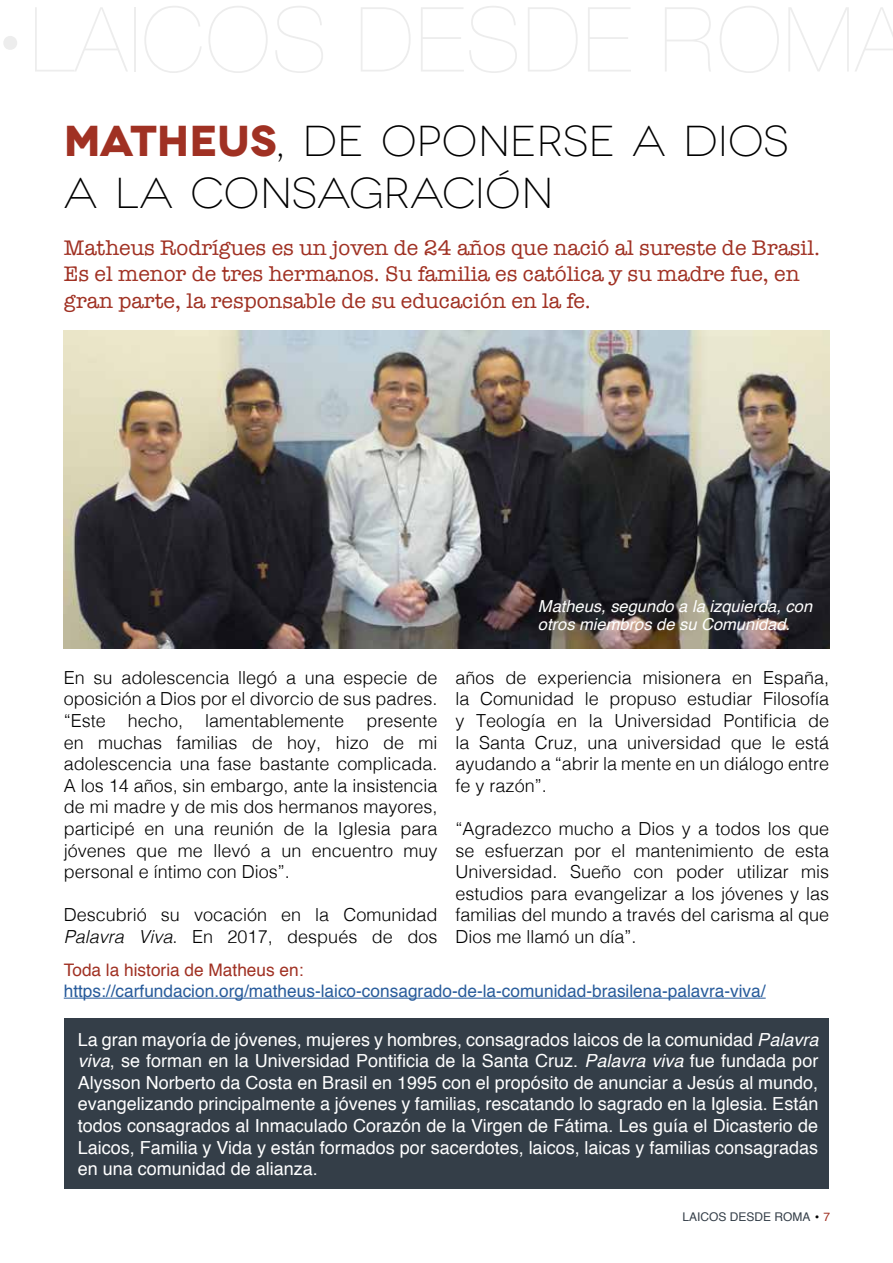
<style>
.page{position:relative;width:893px;height:1263px;background:#fff}
.page>*{position:absolute;margin:0;border:0;box-sizing:border-box;transform-origin:0 0}
.t1{font:300 43.2px/51.9px "Novecentowide";color:#000}
.t2{font:21.75px/26.1px "American Typewriter";color:#a03123}
.t3{font:300 18px/21.6px "Helvetica";color:#000;text-align:justify}
.t4{font:18px/21.6px "Helvetica";color:#fff;text-align:justify}
.t5{font:17.25px "Helvetica";color:#275b9b}
.t6{font:17.25px "Helvetica";color:#a03123}
.t7{font:italic 16.5px/18px "Helvetica";color:#fff}
.t8{font:12px "Helvetica";color:#343e48}
.s1{font-weight:700;color:#a03123}
.s2{font-style:italic}
.s3{font-family:"Gill Sans";font-weight:300;color:#000}
.s4{color:#a03123}
</style>
<div class="page">
<div style="left:65px;top:1018px;width:764px;height:170px;background:#343e48"></div>
<img style="left:64px;top:330px;width:765px;height:318px">
<hr style="left:64px;top:998px;width:702px;height:1px;background:#275b9b">
<h1 class="t1" style="left:64px;top:115px;width:727px"><span class="s1">MATHEUS</span>, DE OPONERSE A DIOS<br>A LA CONSAGRACIÓN</h1>
<p class="t2" style="left:64px;top:234px;width:758px">Matheus Rodrígues es un joven de 24 años que nació al sureste de Brasil.<br>Es el menor de tres hermanos. Su familia es católica y su madre fue, en gran parte, la responsable de su educación en la fe.</p>
<p class="t3" style="left:64px;top:665px;width:375px">En su adolescencia llegó a una especie de oposición a Dios por el divorcio de sus padres. “Este hecho, lamentablemente presente en muchas familias de hoy, hizo de mi adolescencia una fase bastante complicada.<br>A los 14 años, sin embargo, ante la insistencia de mi madre y de mis dos hermanos mayores, participé en una reunión de la Iglesia para jóvenes que me llevó a un encuentro muy personal e íntimo con Dios”.</p>
<p class="t3" style="left:64px;top:903px;width:375px">Descubrió su vocación en la Comunidad<br><span class="s2">Palavra Viva</span>. En 2017, después de dos</p>
<p class="t7" style="left:538px;top:598px;width:276px">Matheus, segundo a la izquierda, con otros miembros de su Comunidad.</p>
<p class="t3" style="left:455px;top:665px;width:375px">años de experiencia misionera en España, la Comunidad le propuso estudiar Filosofía y Teología en la Universidad Pontificia de la Santa Cruz, una universidad que le está ayudando a “abrir la mente en un diálogo entre fe y razón”.</p>
<p class="t3" style="left:455px;top:816px;width:375px">“Agradezco mucho a Dios y a todos los que se esfuerzan por el mantenimiento de esta Universidad. Sueño con poder utilizar mis estudios para evangelizar a los jóvenes y las familias del mundo a través del carisma al que Dios me llamó un día”.</p>
<p class="t6" style="left:64px;top:957px;width:241px">Toda la historia de Matheus en:</p>
<p class="t5" style="left:64px;top:977px;width:703px">https://carfundacion.org/matheus-laico-consagrado-de-la-comunidad-brasilena-palavra-viva/</p>
<p class="t4" style="left:78px;top:1029px;width:742px">La gran mayoría de jóvenes, mujeres y hombres, consagrados laicos de la comunidad <span class="s2">Palavra viva</span>, se forman en la Universidad Pontificia de la Santa Cruz. <span class="s2">Palavra viva</span> fue fundada por Alysson Norberto da Costa en Brasil en 1995 con el propósito de anunciar a Jesús al mundo, evangelizando principalmente a jóvenes y familias, rescatando lo sagrado en la Iglesia. Están todos consagrados al Inmaculado Corazón de la Virgen de Fátima. Les guía el Dicasterio de Laicos, Familia y Vida y están formados por sacerdotes, laicos, laicas y familias consagradas en una comunidad de alianza.</p>
<p class="t8" style="left:682px;top:1208px;width:149px">LAICOS DESDE ROMA <span class="s3">•</span> <span class="s4">7</span></p>
</div>
